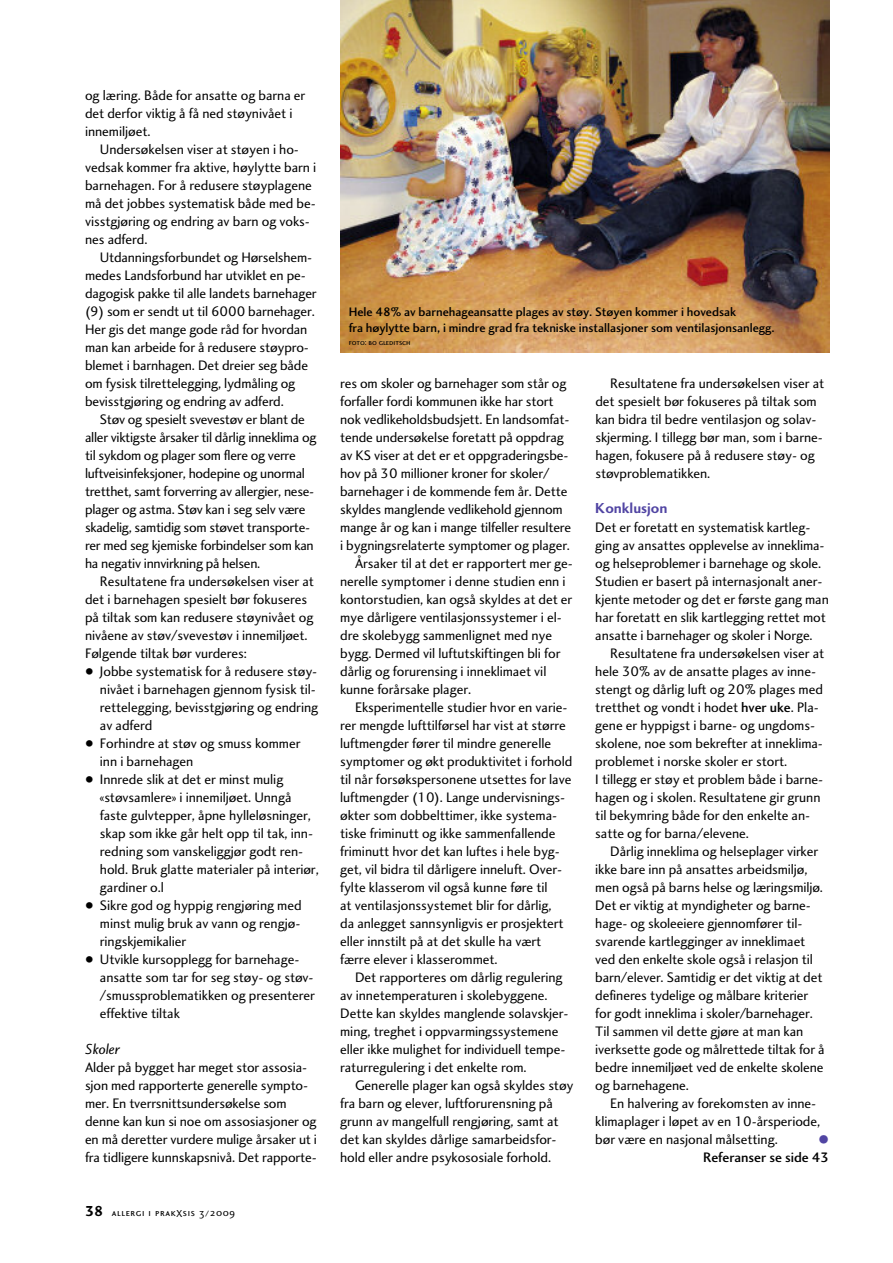
<style>
.page{position:relative;width:893px;height:1263px;background:#fff}
.page>*{position:absolute;margin:0;border:0;box-sizing:border-box;transform-origin:0 0}
.t1{font:25.5px "Charlotte Sans Bold Plain";color:#5145a3}
.t2{font:15px "Charlotte Sans Bold Plain";letter-spacing:-.005em;color:#5145a3}
.t3{font:15px "Charlotte Sans Book Italic Plain";letter-spacing:-.005em;color:#000}
.t4{font:14.25px/18px "Charlotte Sans Book Plain";letter-spacing:-.005em;color:#000}
.t5{font:14.25px "Charlotte Sans Medium Plain";letter-spacing:-.005em;color:#000}
.t6{font:12.75px/15.8px "Charlotte Sans Medium Plain";letter-spacing:-.005em;color:#000}
.t7{font:10.5px "Charlotte Sans Small Caps Plain";letter-spacing:.06em;color:#000}
.t8{font:8.25px "Charlotte Sans Small Caps Plain";letter-spacing:-.005em;color:#000}
.s1{font-size:19.5px}
.s2{font-family:"Charlotte Sans Bold Plain";font-size:15px}
.s3{font-family:"Charlotte Sans Medium Plain"}
</style>
<div class="page">
<img style="left:340px;top:0;width:489px;height:352px">
<p class="t4" style="left:85px;top:88px;width:222px">og læring. Både for ansatte og barna er det derfor viktig å få ned støynivået i innemiljøet.</p>
<p class="t4" style="left:85px;top:142px;width:233px;text-indent:15px">Undersøkelsen viser at støyen i ho&shy;vedsak kommer fra aktive, høylytte barn i barnehagen. For å redusere støyplagene må det jobbes systematisk både med be&shy;visstgjøring og endring av barn og voks&shy;nes adferd.</p>
<p class="t4" style="left:85px;top:250px;width:233px;text-indent:15px">Utdanningsforbundet og Hørselshem&shy;medes Landsforbund har utviklet en pe&shy;dagogisk pakke til alle landets barnehager (9) som er sendt ut til 6000 barnehager.<br>Her gis det mange gode råd for hvordan man kan arbeide for å redusere støypro&shy;blemet i barnhagen. Det dreier seg både om fysisk tilrettelegging, lydmåling og bevisstgjøring og endring av adferd.</p>
<p class="t4" style="left:85px;top:412px;width:233px;text-indent:15px">Støv og spesielt svevestøv er blant de aller viktigste årsaker til dårlig inneklima og til sykdom og plager som flere og verre luftveisinfeksjoner, hodepine og unormal tretthet, samt forverring av allergier, nese&shy;plager og astma. Støv kan i seg selv være skadelig, samtidig som støvet transporte&shy;rer med seg kjemiske forbindelser som kan ha negativ innvirkning på helsen.</p>
<p class="t4" style="left:85px;top:574px;width:230px;text-indent:15px">Resultatene fra undersøkelsen viser at det i barnehagen spesielt bør fokuseres på tiltak som kan redusere støynivået og nivåene av støv/svevestøv i innemiljøet.<br>Følgende tiltak bør vurderes:</p>
<p class="t4" style="left:100px;top:664px;width:220px;text-indent:-15px"><span class="s1">•</span> Jobbe systematisk for å redusere støy&shy;nivået i barnehagen gjennom fysisk til&shy;rettelegging, bevisstgjøring og endring av adferd</p>
<p class="t4" style="left:100px;top:736px;width:202px;text-indent:-15px"><span class="s1">•</span> Forhindre at støv og smuss kommer inn i barnehagen</p>
<p class="t4" style="left:100px;top:772px;width:220px;text-indent:-15px"><span class="s1">•</span> Innrede slik at det er minst mulig «støvsamlere» i innemiljøet. Unngå faste gulvtepper, åpne hylleløsninger, skap som ikke går helt opp til tak, inn&shy;redning som vanskeliggjør godt ren&shy;hold. Bruk glatte materialer på interiør, gardiner o.l</p>
<p class="t4" style="left:100px;top:898px;width:203px;text-align:justify;text-indent:-15px"><span class="s1">•</span> Sikre god og hyppig rengjøring med minst mulig bruk av vann og rengjø&shy;ringskjemikalier</p>
<p class="t4" style="left:100px;top:952px;width:217px;text-indent:-15px"><span class="s1">•</span> Utvikle kursopplegg for barnehage&shy;ansatte som tar for seg støy- og støv-/smussproblematikken og presenterer effektive tiltak</p>
<p class="t3" style="left:85px;top:1043px;width:36px">Skoler</p>
<p class="t4" style="left:85px;top:1060px;width:233px">Alder på bygget har meget stor assosia&shy;sjon med rapporterte generelle sympto&shy;mer. En tverrsnittsundersøkelse som denne kan kun si noe om assosiasjoner og en må deretter vurdere mulige årsaker ut i fra tidligere kunnskapsnivå. Det rapporte-</p>
<p class="t7" style="left:85px;top:1209px;width:152px"><span class="s2">38</span> allergi i prakXsis 3/2009</p>
<p class="t6" style="left:349px;top:305px;width:427px">Hele 48% av barnehageansatte plages av støy. Støyen kommer i hovedsak<br>fra høylytte barn, i mindre grad fra tekniske installasjoner som ventilasjonsanlegg.</p>
<p class="t8" style="left:349px;top:339px;width:64px">foto: bo gleditsch</p>
<p class="t4" style="left:340px;top:376px;width:228px">res om skoler og barnehager som står og</p>
<p class="t4" style="left:340px;top:394px;width:215px">forfaller fordi kommunen ikke har stort</p>
<p class="t4" style="left:340px;top:412px;width:231px">nok vedlikeholdsbudsjett. En landsomfat-</p>
<p class="t4" style="left:340px;top:430px;width:225px">tende undersøkelse foretatt på oppdrag</p>
<p class="t4" style="left:340px;top:448px;width:230px">av KS viser at det er et oppgraderingsbe-</p>
<p class="t4" style="left:340px;top:466px;width:211px">hov på 30 millioner kroner for skoler/</p>
<p class="t4" style="left:340px;top:484px;width:229px">barnehager i de kommende fem år. Dette</p>
<p class="t4" style="left:340px;top:502px;width:224px">skyldes manglende vedlikehold gjennom</p>
<p class="t4" style="left:340px;top:520px;width:233px">mange år og kan i mange tilfeller resultere</p>
<p class="t4" style="left:340px;top:538px;width:231px">i bygningsrelaterte symptomer og plager.</p>
<p class="t4" style="left:355px;top:556px;width:219px">Årsaker til at det er rapportert mer ge-</p>
<p class="t4" style="left:340px;top:574px;width:227px">nerelle symptomer i denne studien enn i</p>
<p class="t4" style="left:340px;top:592px;width:234px">kontorstudien, kan også skyldes at det er</p>
<p class="t4" style="left:340px;top:610px;width:223px">mye dårligere ventilasjonssystemer i el-</p>
<p class="t4" style="left:340px;top:628px;width:213px">dre skolebygg sammenlignet med nye</p>
<p class="t4" style="left:340px;top:646px;width:222px">bygg. Dermed vil luftutskiftingen bli for</p>
<p class="t4" style="left:340px;top:664px;width:208px">dårlig og forurensing i inneklimaet vil</p>
<p class="t4" style="left:340px;top:682px;width:132px">kunne forårsake plager.</p>
<p class="t4" style="left:355px;top:700px;width:214px">Eksperimentelle studier hvor en varie-</p>
<p class="t4" style="left:340px;top:718px;width:227px">rer mengde lufttilførsel har vist at større</p>
<p class="t4" style="left:340px;top:736px;width:212px">luftmengder fører til mindre generelle</p>
<p class="t4" style="left:340px;top:754px;width:234px">symptomer og økt produktivitet i forhold</p>
<p class="t4" style="left:340px;top:772px;width:233px">til når forsøkspersonene utsettes for lave</p>
<p class="t4" style="left:340px;top:790px;width:227px">luftmengder (10). Lange undervisnings-</p>
<p class="t4" style="left:340px;top:808px;width:218px">økter som dobbelttimer, ikke systema-</p>
<p class="t4" style="left:340px;top:826px;width:217px">tiske friminutt og ikke sammenfallende</p>
<p class="t4" style="left:340px;top:844px;width:221px">friminutt hvor det kan luftes i hele byg-</p>
<p class="t4" style="left:340px;top:862px;width:224px">get, vil bidra til dårligere inneluft. Over-</p>
<p class="t4" style="left:340px;top:880px;width:209px">fylte klasserom vil også kunne føre til</p>
<p class="t4" style="left:340px;top:898px;width:213px">at ventilasjonssystemet blir for dårlig,</p>
<p class="t4" style="left:340px;top:916px;width:225px">da anlegget sannsynligvis er prosjektert</p>
<p class="t4" style="left:340px;top:934px;width:203px">eller innstilt på at det skulle ha vært</p>
<p class="t4" style="left:340px;top:952px;width:159px">færre elever i klasserommet.</p>
<p class="t4" style="left:355px;top:970px;width:209px">Det rapporteres om dårlig regulering</p>
<p class="t4" style="left:340px;top:988px;width:209px">av innetemperaturen i skolebyggene.</p>
<p class="t4" style="left:340px;top:1006px;width:230px">Dette kan skyldes manglende solavskjer-</p>
<p class="t4" style="left:340px;top:1024px;width:220px">ming, treghet i oppvarmingssystemene</p>
<p class="t4" style="left:340px;top:1042px;width:227px">eller ikke mulighet for individuell tempe-</p>
<p class="t4" style="left:340px;top:1060px;width:188px">raturregulering i det enkelte rom.</p>
<p class="t4" style="left:355px;top:1078px;width:220px">Generelle plager kan også skyldes støy</p>
<p class="t4" style="left:340px;top:1096px;width:214px">fra barn og elever, luftforurensning på</p>
<p class="t4" style="left:340px;top:1114px;width:220px">grunn av mangelfull rengjøring, samt at</p>
<p class="t4" style="left:340px;top:1132px;width:218px">det kan skyldes dårlige samarbeidsfor-</p>
<p class="t4" style="left:340px;top:1150px;width:212px">hold eller andre psykososiale forhold.</p>
<p class="t4" style="left:595px;top:376px;width:230px;text-indent:15px">Resultatene fra undersøkelsen viser at det spesielt bør fokuseres på tiltak som kan bidra til bedre ventilasjon og solav&shy;skjerming. I tillegg bør man, som i barne&shy;hagen, fokusere på å redusere støy- og støvproblematikken.</p>
<p class="t2" style="left:595px;top:502px;width:74px">Konklusjon</p>
<p class="t4" style="left:595px;top:520px;width:235px">Det er foretatt en systematisk kartleg&shy;ging av ansattes opplevelse av inneklima&shy;og helseproblemer i barnehage og skole.<br>Studien er basert på internasjonalt aner&shy;kjente metoder og det er første gang man har foretatt en slik kartlegging rettet mot ansatte i barnehager og skoler i Norge.</p>
<p class="t4" style="left:595px;top:646px;width:230px;text-indent:15px">Resultatene fra undersøkelsen viser at hele 30% av de ansatte plages av inne&shy;stengt og dårlig luft og 20% plages med tretthet og vondt i hodet <span class="s3">hver uke</span>. Pla&shy;gene er hyppigst i barne- og ungdoms&shy;skolene, noe som bekrefter at inneklima&shy;problemet i norske skoler er stort.<br>I tillegg er støy et problem både i barne&shy;hagen og i skolen. Resultatene gir grunn til bekymring både for den enkelte an&shy;satte og for barna/elevene.</p>
<p class="t4" style="left:595px;top:844px;width:231px;text-indent:15px">Dårlig inneklima og helseplager virker ikke bare inn på ansattes arbeidsmiljø, men også på barns helse og læringsmiljø.<br>Det er viktig at myndigheter og barne&shy;hage- og skoleeiere gjennomfører til&shy;svarende kartlegginger av inneklimaet ved den enkelte skole også i relasjon til barn/elever. Samtidig er det viktig at det defineres tydelige og målbare kriterier for godt inneklima i skoler/barnehager.<br>Til sammen vil dette gjøre at man kan iverksette gode og målrettede tiltak for å bedre innemiljøet ved de enkelte skolene og barnehagene.</p>
<p class="t4" style="left:595px;top:1096px;width:226px;text-indent:15px">En halvering av forekomsten av inne&shy;klimaplager i løpet av en 10-årsperiode, bør være en nasjonal målsetting.</p>
<p class="t5" style="left:703px;top:1152px;width:128px">Referanser se side 43</p>
<h1 class="t1" style="left:818px;top:1130px;width:13px">•</h1>
</div>
